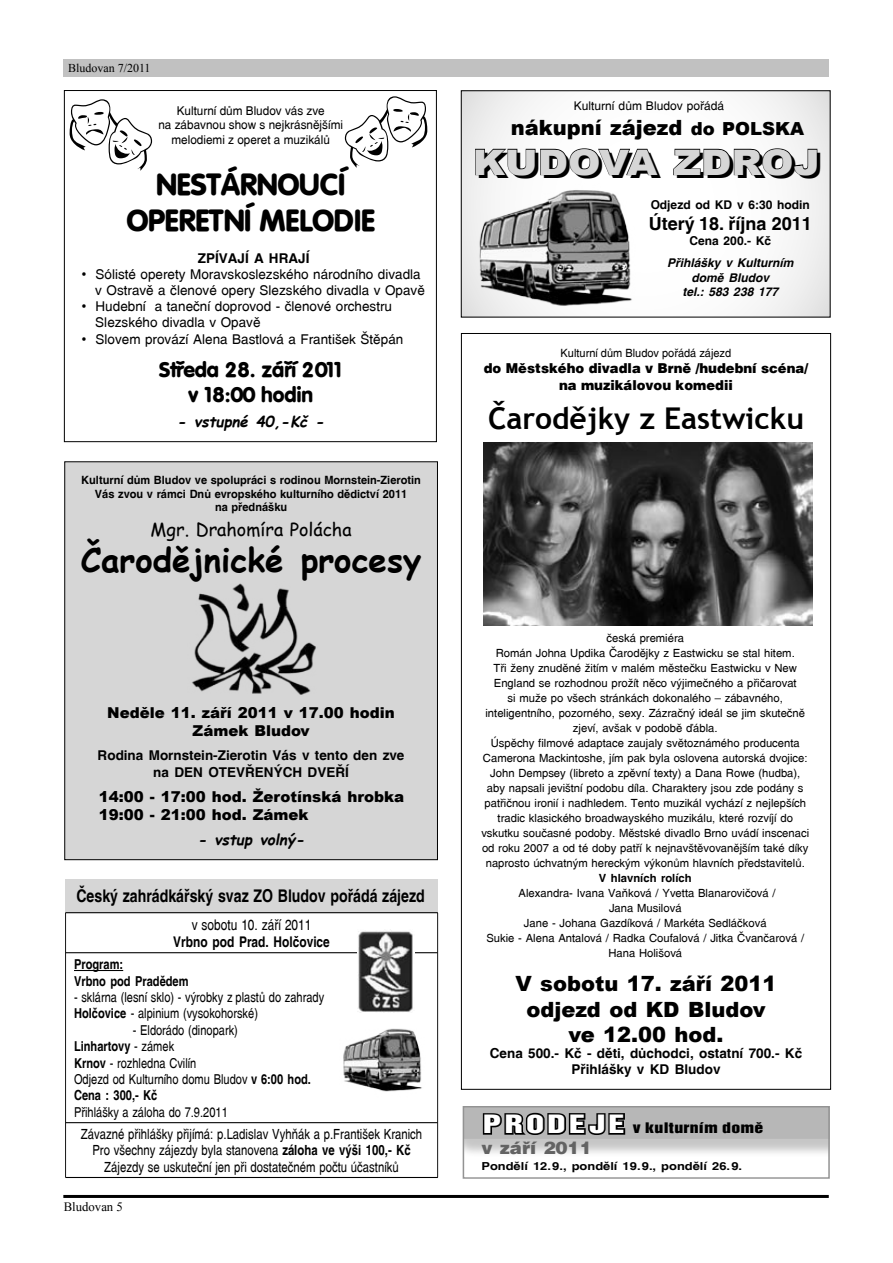
<style>
.page{position:relative;width:893px;height:1263px;background:#fff}
.page>*{position:absolute;margin:0;border:0;box-sizing:border-box;transform-origin:0 0}
.t1{font:900 35.1px "Arial";color:#000;scale:1.11 1}
.t2{font:700 33px "Comic Sans MS";color:#000}
.t3{font:700 30px/36px "Vogue";color:#000;text-align:center}
.t4{font:700 30px "Trebuchet MS";color:#000}
.t5{font:900 21px/25.2px "Arial";color:#000;text-align:center}
.t6{font:700 21px/25.2px "Vogue";color:#000;text-align:center}
.t7{font:18px "Comic Sans MS";color:#000}
.t8{font:18px "Switzerland CE Bold";color:#000}
.t9{font:17.4px "Switzerland CE Bold";color:#000;scale:.81 1}
.t10{font:17.25px "Switzerland Black CE";color:#636363;scale:1.05 1}
.t11{font:900 15px/18px "Arial";color:#000;text-align:center}
.t12{font:italic 700 15px "Comic Sans MS";color:#000}
.t13{font:14.7px "Switzerland CE Bold";color:#000;scale:.81 1}
.t14{font:14.7px "Switzerland CE";color:#000;scale:.81 1}
.t15{font:13.95px/16.5px "Switzerland CE";color:#000;text-align:center;scale:.81 1}
.t16{font:13.65px/16.4px "Switzerland CE";color:#000;scale:.81 1}
.t17{font:13.65px/16.4px "Switzerland Black CE";color:#000;text-align:center}
.t18{font:13.65px/16.4px "Switzerland CE Bold";color:#000;scale:.81 1}
.t19{font:13.5px/16.2px "Switzerland CE";color:#000}
.t20{font:13.5px/16.2px "Switzerland CE Bold";color:#000;text-align:center}
.t21{font:13.35px "Switzerland Inserat";letter-spacing:.015em;color:#000;scale:1.33 1}
.t22{font:12.75px "Times New Roman";color:#000}
.t23{font:12.15px/14.5px "Switzerland CE";color:#000;text-align:center}
.t24{font:italic 12px/14.4px "Switzerland CE Bold";color:#000;text-align:center}
.t25{font:12px "Switzerland CE Bold";color:#000}
.t26{font:12px "Switzerland CE";color:#000}
.t27{font:12px "Times New Roman";color:#000}
.t28{font:11.4px/13.6px "Switzerland CE Bold";color:#000;text-align:center}
.t29{font:11.4px "Switzerland CE";color:#000}
.t30{font:11.25px/15px "Switzerland CE";color:#000;text-align:center}
.t31{font:11.25px "Switzerland CE Bold";color:#000}
.t32{font:10.95px "Switzerland CE Bold";color:#000;scale:1.17 1}
.s1{font-family:"Switzerland CE Bold"}
.s2{font-family:"Switzerland CE"}
.s3{font-size:18px}
.s4{font-size:23.1px;color:#fff}
</style>
<div class="page">
<div style="left:65px;top:462px;width:372px;height:398px;background:#d6d6d6"></div>
<div style="left:64px;top:461px;width:374px;height:399px;border:1px solid #000"></div>
<div style="left:64px;top:90px;width:373px;height:352px;border:1px solid #000"></div>
<hr style="left:63px;top:1195px;width:766px;height:3px;background:#000">
<div style="left:64px;top:60px;width:765px;height:17px;background:#c1c1c1"></div>
<img style="left:483px;top:443px;width:330px;height:182px">
<div style="left:65px;top:879px;width:373px;height:34px;background:#d6d6d6"></div>
<hr style="left:65px;top:912px;width:373px;height:1px;background:#000">
<hr style="left:66px;top:952px;width:371px;height:1px;background:#000">
<hr style="left:66px;top:1122px;width:371px;height:1px;background:#000">
<hr style="left:65px;top:1177px;width:373px;height:1px;background:#000">
<hr style="left:65px;top:913px;width:1px;height:40px;background:#000">
<hr style="left:437px;top:913px;width:1px;height:40px;background:#000">
<hr style="left:65px;top:953px;width:1px;height:170px;background:#000">
<hr style="left:437px;top:953px;width:1px;height:170px;background:#000">
<hr style="left:65px;top:1123px;width:1px;height:54px;background:#000">
<hr style="left:437px;top:1123px;width:1px;height:54px;background:#000">
<hr style="left:74px;top:970px;width:49px;height:1px;background:#000">
<img style="left:358px;top:929px;width:56px;height:84px">
<img style="left:343px;top:1028px;width:79px;height:64px">
<div style="left:461px;top:90px;width:369px;height:227px;border:1px solid #000"></div>
<svg style="left:474px;top:148px;width:185px;height:28px"></svg>
<svg style="left:673px;top:148px;width:145px;height:28px"></svg>
<img style="left:472px;top:175px;width:164px;height:143px">
<div style="left:463px;top:1107px;width:366px;height:52px;background:#000;opacity:.5"></div>
<svg style="left:465px;top:1108px;width:363px;height:31px;background:#989898"></svg>
<div style="left:463px;top:1106px;width:367px;height:73px;border:1px solid #939393"></div>
<img style="left:192px;top:583px;width:124px;height:112px">
<p class="t27" style="left:68px;top:60px;width:84px">Bludovan 7/2011</p>
<p class="t23" style="left:158px;top:103px;width:186px">Kulturní dům Bludov vás zve<br>na zábavnou show s nejkrásnějšími melodiemi z operet a muzikálů</p>
<h3 class="t3" style="left:126px;top:165px;width:250px">NESTÁRNOUCÍ<br>OPERETNÍ MELODIE</h3>
<p class="t20" style="left:198px;top:250px;width:113px">ZPÍVAJÍ A HRAJÍ</p>
<p class="t19" style="left:95px;top:266px;width:331px;text-indent:-13px">• Sólisté operety Moravskoslezského národního divadla v Ostravě a členové opery Slezského divadla v Opavě</p>
<p class="t19" style="left:95px;top:298px;width:298px;text-indent:-13px">• Hudební a taneční doprovod - členové orchestru<br>Slezského divadla v Opavě</p>
<p class="t19" style="left:82px;top:331px;width:323px">• Slovem provází Alena Bastlová a František Štěpán</p>
<h3 class="t6" style="left:159px;top:356px;width:185px">Středa 28. září 2011 v 18:00 hodin</h3>
<h3 class="t12" style="left:177px;top:411px;width:152px">- vstupné 40,-Kč -</h3>
<p class="t28" style="left:81px;top:473px;width:341px">Kulturní dům Bludov ve spolupráci s rodinou Mornstein-Zierotin<br>Vás zvou v rámci Dnů evropského kulturního dědictví 2011<br>na přednášku</p>
<h3 class="t7" style="left:151px;top:516px;width:202px">Mgr. Drahomíra Polácha</h3>
<h2 class="t2" style="left:81px;top:536px;width:342px">Čarodějnické procesy</h2>
<h3 class="t11" style="left:107px;top:703px;width:289px">Neděle 11. září 2011 v 17.00 hodin<br>Zámek Bludov</h3>
<p class="t20" style="left:98px;top:747px;width:308px">Rodina Mornstein-Zierotin Vás v tento den zve na DEN OTEVŘENÝCH DVEŘÍ</p>
<h3 class="t11" style="left:99px;top:787px;width:307px;text-align:left">14:00 - 17:00 hod. Žerotínská hrobka<br>19:00 - 21:00 hod. Zámek</h3>
<h3 class="t12" style="left:198px;top:828px;width:112px">- vstup volný -</h3>
<h3 class="t9" style="left:76px;top:885px;width:432px">Český zahrádkářský svaz ZO Bludov pořádá zájezd</h3>
<h3 class="t14" style="left:192px;top:916px;width:150px">v sobotu 10. září 2011</h3>
<h3 class="t13" style="left:173px;top:933px;width:195px">Vrbno pod Prad. Holčovice</h3>
<p class="t18" style="left:74px;top:956px;width:143px">Program:<br>Vrbno pod Pradědem</p>
<p class="t16" style="left:74px;top:989px;width:310px">- sklárna (lesní sklo) - výrobky z plastů do zahrady<br><span class="s1">Holčovice</span> - alpinium (vysokohorské)</p>
<p class="t16" style="left:133px;top:1022px;width:131px">- Eldorádo (dinopark)</p>
<p class="t18" style="left:74px;top:1038px;width:125px">Linhartovy <span class="s2">- zámek</span></p>
<p class="t16" style="left:74px;top:1054px;width:294px"><span class="s1">Krnov</span> - rozhledna Cvilín<br>Odjezd od Kulturního domu Bludov <span class="s1">v 6:00 hod.</span></p>
<p class="t18" style="left:74px;top:1087px;width:104px">Cena : 300,- Kč</p>
<p class="t16" style="left:74px;top:1104px;width:191px">Přihlášky a záloha do 7.9.2011</p>
<p class="t15" style="left:81px;top:1126px;width:423px">Závazné přihlášky přijímá: p.Ladislav Vyhňák a p.František Kranich<br>Pro všechny zájezdy byla stanovena <span class="s1">záloha ve výši 100,- Kč<br></span>Zájezdy se uskuteční jen při dostatečném počtu účastníků</p>
<p class="t22" style="left:64px;top:1198px;width:61px">Bludovan 5</p>
<p class="t26" style="left:574px;top:99px;width:152px">Kulturní dům Bludov pořádá</p>
<h3 class="t5" style="left:511px;top:114px;width:295px">nákupní zájezd <span class="s3">do POLSKA</span></h3>
<h1 class="t1" style="left:476px;top:140px;width:314px">KUDOVA ZDROJ</h1>
<p class="t25" style="left:651px;top:197px;width:161px">Odjezd od KD v 6:30 hodin</p>
<h3 class="t8" style="left:649px;top:213px;width:165px">Úterý 18. října 2011</h3>
<p class="t25" style="left:689px;top:233px;width:83px">Cena 200.- Kč</p>
<p class="t24" style="left:667px;top:256px;width:128px">Přihlášky v Kulturním domě Bludov<br>tel.: 583 238 177</p>
<p class="t29" style="left:561px;top:346px;width:172px">Kulturní dům Bludov pořádá zájezd</p>
<p class="t17" style="left:484px;top:361px;width:326px">do Městského divadla v Brně /hudební scéna/ na muzikálovou komedii</p>
<h3 class="t4" style="left:488px;top:399px;width:318px">Čarodějky z Eastwicku</h3>
<p class="t30" style="left:481px;top:630px;width:329px">česká premiéra<br>Román Johna Updika Čarodějky z Eastwicku se stal hitem.<br>Tři ženy znuděné žitím v malém městečku Eastwicku v New England se rozhodnou prožít něco výjimečného a přičarovat<br>si muže po všech stránkách dokonalého – zábavného, inteligentního, pozorného, sexy. Zázračný ideál se jim skutečně zjeví, avšak v podobě ďábla.<br>Úspěchy filmové adaptace zaujaly světoznámého producenta Camerona Mackintoshe, jím pak byla oslovena autorská dvojice:<br>John Dempsey (libreto a zpěvní texty) a Dana Rowe (hudba), aby napsali jevištní podobu díla. Charaktery jsou zde podány s patřičnou ironií i nadhledem. Tento muzikál vychází z nejlepších tradic klasického broadwayského muzikálu, které rozvíjí do vskutku současné podoby. Městské divadlo Brno uvádí inscenaci od roku 2007 a od té doby patří k nejnavštěvovanějším také díky naprosto úchvatným hereckým výkonům hlavních představitelů.</p>
<p class="t31" style="left:599px;top:871px;width:94px">V hlavních rolích</p>
<p class="t30" style="left:486px;top:885px;width:319px">Alexandra- Ivana Vaňková / Yvetta Blanarovičová /<br>Jana Musilová<br>Jane - Johana Gazdíková / Markéta Sedláčková<br>Sukie - Alena Antalová / Radka Coufalová / Jitka Čvančarová / Hana Holišová</p>
<h3 class="t5" style="left:515px;top:970px;width:263px">V sobotu 17. září 2011 odjezd od KD Bludov ve 12.00 hod.</h3>
<p class="t20" style="left:490px;top:1045px;width:314px">Cena 500.- Kč - děti, důchodci, ostatní 700.- Kč<br>Přihlášky v KD Bludov</p>
<p class="t21" style="left:483px;top:1119px;width:212px"><span class="s4">PRODEJE</span> v kulturním domě</p>
<h3 class="t10" style="left:481px;top:1138px;width:107px">v září 2011</h3>
<p class="t32" style="left:481px;top:1159px;width:224px">Pondělí 12.9., pondělí 19.9., pondělí 26.9.</p>
</div>
